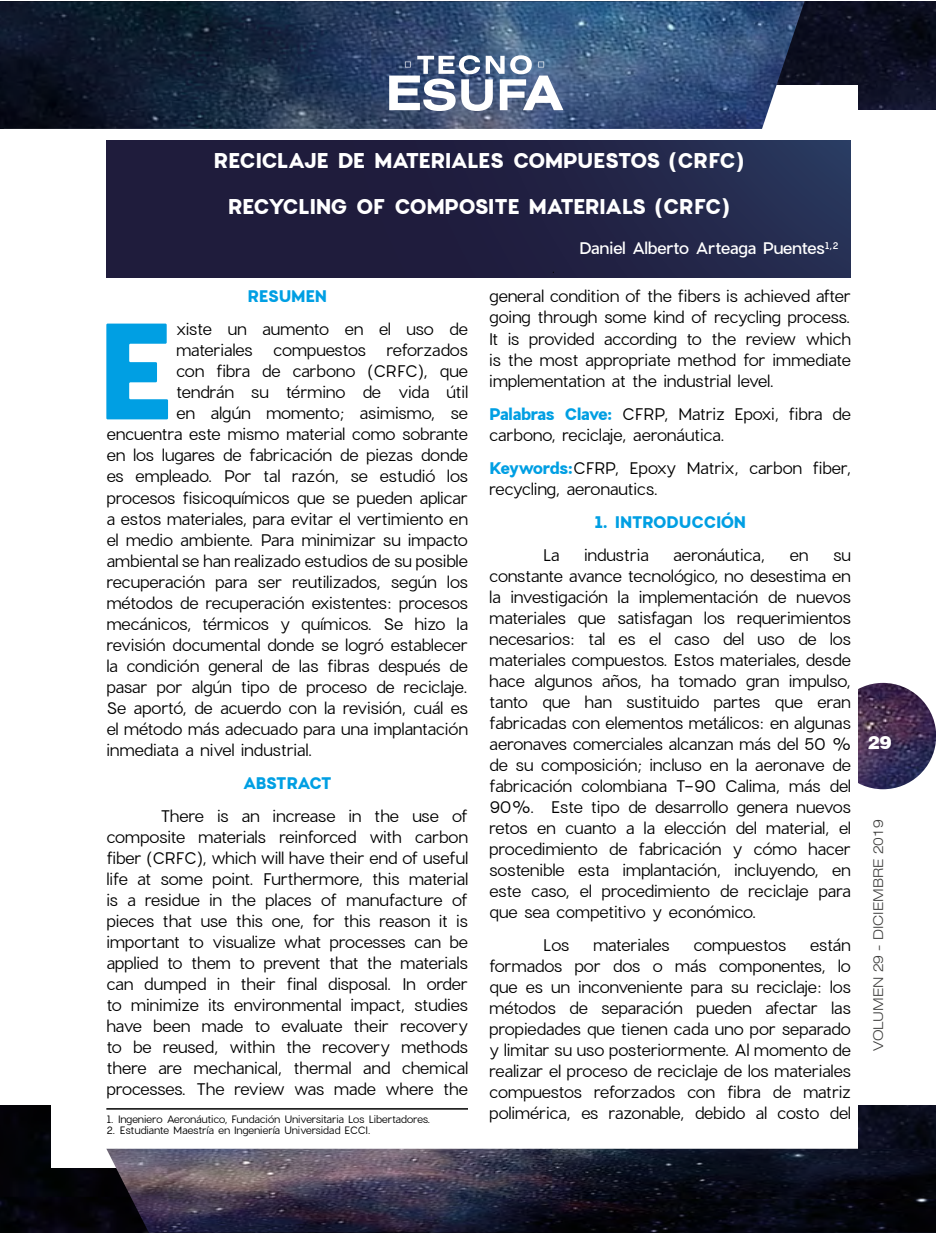
<style>
.page{position:relative;width:936px;height:1234px;background:#fff}
.page>*{position:absolute;margin:0;border:0;box-sizing:border-box;transform-origin:0 0}
.t1{font:700 134.25px "Charlevoix Pro";color:#009fe3}
.t2{font:700 21px/45.3px "Charlevoix Pro";letter-spacing:-.04em;color:#fff;text-align:center}
.t3{font:900 18px "Swiss 721 BT";color:#fff}
.t4{font:16.5px/21px "Charlevoix Pro";letter-spacing:-.02em;color:#000;text-align:justify}
.t5{font:500 16.5px "Charlevoix Pro";letter-spacing:-.03em;color:#fff}
.t6{font:700 16.5px "Charlevoix Pro";letter-spacing:-.045em;color:#009fe3}
.t7{font:700 16.5px "Charlevoix Pro";letter-spacing:-.07em;color:#009fe3}
.t8{font:300 expanded 13.5px "Swiss 721 BT";color:#3c3c3b}
.t9{font:10.5px "Charlevoix Pro";letter-spacing:-.015em;color:#000}
.s1{font-weight:700;color:#009fe3}
</style>
<div class="page">
<img style="left:829px;top:682px;width:106px;height:107px;border-radius:52px">
<img style="left:0;top:1105px;width:935px;height:127px">
<img style="left:804px;top:1px;width:131px;height:108px">
<div style="left:51px;top:85px;width:806px;height:1082px;background:#fff"></div>
<img style="left:0;top:1px;width:804px;height:128px">
<img style="left:106px;top:1148px;width:829px;height:84px">
<svg style="left:389px;top:55px;width:174px;height:56px"></svg>
<div style="left:106px;top:140px;width:744px;height:137px;background:linear-gradient(to right,#1d1635,#262e52)"></div>
<hr style="left:106px;top:1107px;width:362px;height:2px;background:#000">
<p class="t2" style="left:214px;top:138px;width:531px">RECICLAJE DE MATERIALES COMPUESTOS (CRFC)<br>RECYCLING OF COMPOSITE MATERIALS (CRFC)</p>
<p class="t5" style="left:579px;top:237px;width:261px">Daniel Alberto Arteaga Puentes<sup>1,2</sup></p>
<p class="t6" style="left:247px;top:285px;width:81px">RESUMEN</p>
<p class="t4" style="left:489px;top:286px;width:363px">general condition of the fibers is achieved after going through some kind of recycling process.<br>It is provided according to the review which is the most appropriate method for immediate implementation at the industrial level.</p>
<p class="t4" style="left:489px;top:403px;width:363px"><span class="s1">Palabras Clave:</span> CFRP, Matriz Epoxi, fibra de carbono, reciclaje, aeronáutica.</p>
<p class="t4" style="left:489px;top:457px;width:363px"><span class="s1">Keywords:</span>CFRP, Epoxy Matrix, carbon fiber, recycling, aeronautics.</p>
<p class="t6" style="left:594px;top:510px;width:153px">1. INTRODUCCIÓN</p>
<p class="t4" style="left:543px;top:544px;width:18px">La</p>
<p class="t4" style="left:584px;top:544px;width:66px">industria</p>
<p class="t4" style="left:673px;top:544px;width:94px">aeronáutica,</p>
<p class="t4" style="left:789px;top:544px;width:21px">en</p>
<h1 class="t1" style="left:96px;top:279px;width:82px">E</h1>
<p class="t4" style="left:176px;top:319px;width:293px">xiste un aumento en el uso de</p>
<p class="t4" style="left:176px;top:340px;width:293px">materiales compuestos reforzados</p>
<p class="t4" style="left:176px;top:361px;width:293px">con fibra de carbono (CRFC), que</p>
<p class="t4" style="left:176px;top:382px;width:293px">tendrán su término de vida útil</p>
<p class="t4" style="left:176px;top:403px;width:293px">en algún momento; asimismo, se</p>
<p class="t4" style="left:106px;top:424px;width:363px">encuentra este mismo material como sobrante</p>
<p class="t4" style="left:106px;top:445px;width:363px">en los lugares de fabricación de piezas donde</p>
<p class="t4" style="left:106px;top:466px;width:363px">es empleado. Por tal razón, se estudió los</p>
<p class="t4" style="left:106px;top:487px;width:363px">procesos fisicoquímicos que se pueden aplicar</p>
<p class="t4" style="left:106px;top:508px;width:363px">a estos materiales, para evitar el vertimiento en</p>
<p class="t4" style="left:106px;top:529px;width:363px">el medio ambiente. Para minimizar su impacto</p>
<p class="t4" style="left:106px;top:550px;width:363px">ambiental se han realizado estudios de su posible</p>
<p class="t4" style="left:106px;top:571px;width:363px">recuperación para ser reutilizados, según los</p>
<p class="t4" style="left:106px;top:592px;width:363px">métodos de recuperación existentes: procesos</p>
<p class="t4" style="left:106px;top:613px;width:363px">mecánicos, térmicos y químicos. Se hizo la</p>
<p class="t4" style="left:106px;top:634px;width:363px">revisión documental donde se logró establecer</p>
<p class="t4" style="left:106px;top:655px;width:363px">la condición general de las fibras después de</p>
<p class="t4" style="left:106px;top:676px;width:363px">pasar por algún tipo de proceso de reciclaje.</p>
<p class="t4" style="left:106px;top:697px;width:363px">Se aportó, de acuerdo con la revisión, cuál es</p>
<p class="t4" style="left:106px;top:718px;width:363px">el método más adecuado para una implantación</p>
<p class="t4" style="left:106px;top:739px;width:208px">inmediata a nivel industrial.</p>
<p class="t7" style="left:243px;top:771px;width:90px">ABSTRACT</p>
<p class="t4" style="left:106px;top:805px;width:363px;text-indent:54px">There is an increase in the use of composite materials reinforced with carbon fiber (CRFC), which will have their end of useful life at some point. Furthermore, this material is a residue in the places of manufacture of pieces that use this one, for this reason it is important to visualize what processes can be applied to them to prevent that the materials can dumped in their final disposal. In order to minimize its environmental impact, studies have been made to evaluate their recovery to be reused, within the recovery methods there are mechanical, thermal and chemical processes. The review was made where the</p>
<p class="t4" style="left:489px;top:544px;width:363px;text-indent:344px">su constante avance tecnológico, no desestima en la investigación la implementación de nuevos materiales que satisfagan los requerimientos necesarios: tal es el caso del uso de los materiales compuestos. Estos materiales, desde hace algunos años, ha tomado gran impulso, tanto que han sustituido partes que eran fabricadas con elementos metálicos: en algunas aeronaves comerciales alcanzan más del 50 % de su composición; incluso en la aeronave de fabricación colombiana T-90 Calima, más del 90%. Este tipo de desarrollo genera nuevos retos en cuanto a la elección del material, el procedimiento de fabricación y cómo hacer sostenible esta implantación, incluyendo, en este caso, el procedimiento de reciclaje para que sea competitivo y económico.</p>
<p class="t4" style="left:543px;top:934px;width:28px">Los</p>
<p class="t4" style="left:593px;top:934px;width:78px">materiales</p>
<p class="t4" style="left:693px;top:934px;width:94px">compuestos</p>
<p class="t4" style="left:489px;top:934px;width:363px;text-indent:320px">están formados por dos o más componentes, lo que es un inconveniente para su reciclaje: los métodos de separación pueden afectar las propiedades que tienen cada uno por separado y limitar su uso posteriormente. Al momento de realizar el proceso de reciclaje de los materiales compuestos reforzados con fibra de matriz polimérica, es razonable, debido al costo del</p>
<p class="t9" style="left:106px;top:1112px;width:326px">1. Ingeniero Aeronáutico, Fundación Universitaria Los Libertadores.</p>
<p class="t9" style="left:106px;top:1123px;width:266px">2. Estudiante Maestría en Ingeniería Universidad ECCI.</p>
<p class="t3" style="left:868px;top:731px;width:25px">29</p>
<p class="t8" style="left:870px;top:1050px;width:233px;rotate:-90deg">VOLUMEN 29 - DICIEMBRE 2019</p>
</div>
